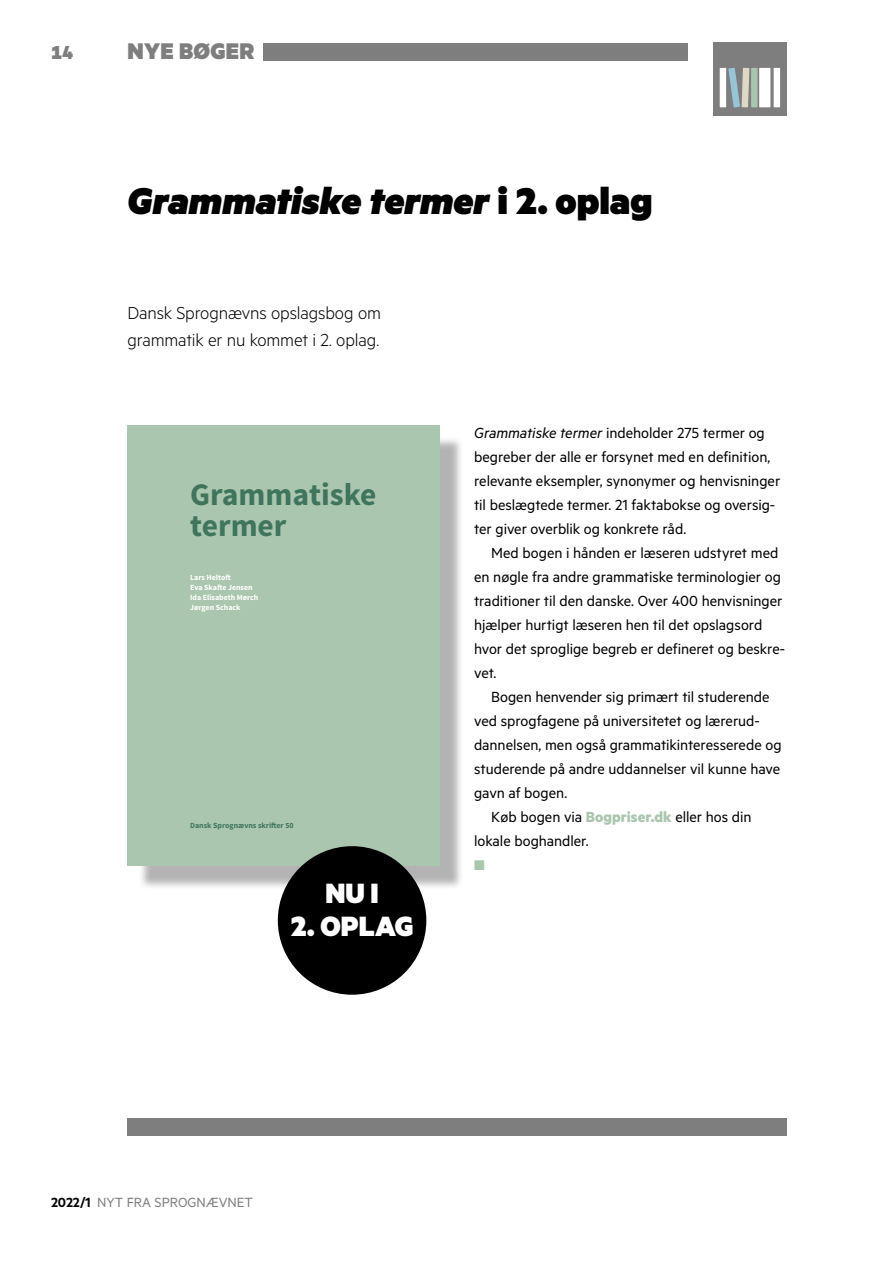
<style>
.page{position:relative;width:893px;height:1263px;background:#fff}
.page>*{position:absolute;margin:0;border:0;box-sizing:border-box;transform-origin:0 0}
.t1{font:italic 900 42px "Metric";letter-spacing:-.005em;color:#000}
.t2{font:700 31.5px/31.5px "Source Sans Pro";color:#40755d}
.t3{font:900 31.5px "Metric";color:#fff}
.t4{font:900 25.5px "Metric";letter-spacing:.01em;color:#7e7e7f}
.t5{font:900 21.3px "Metric";color:#7e7e7f}
.t6{font:300 19.5px/27px "Metric";letter-spacing:-.01em;color:#000}
.t7{font:16.5px "Metric";color:#000}
.t8{font:15px "Metric";color:#7e7e7f}
.t9{font:13.95px "Zapf Dingbats";color:#abc6af}
.t10{font:700 7.8px/10.2px "Source Sans Pro";color:#fff}
.t11{font:700 7.8px "Source Sans Pro";color:#40755d}
.s1{font-style:normal}
.s2{font-style:italic}
.s3{font-weight:700;color:#abc6af}
.s4{font-weight:600;color:#000}
</style>
<div class="page">
<div style="left:138px;top:436px;width:326px;height:454px;background:#000;opacity:.3"></div>
<div style="left:128px;top:425px;width:311px;height:440px;background:#abc6af"></div>
<div style="left:278px;top:846px;width:148px;height:149px;background:#000;border-radius:50%"></div>
<div style="left:264px;top:44px;width:424px;height:17px;background:#7e7e7f"></div>
<div style="left:713px;top:43px;width:74px;height:73px;background:#7e7e7f"></div>
<div style="left:720px;top:68px;width:6px;height:39px;background:#fff"></div>
<div style="left:751px;top:68px;width:6px;height:39px;background:#abc6af"></div>
<div style="left:774px;top:68px;width:6px;height:39px;background:#fff"></div>
<div style="left:759px;top:68px;width:11px;height:39px;background:#fff"></div>
<svg style="left:728px;top:68px;width:21px;height:40px"></svg>
<div style="left:128px;top:1118px;width:659px;height:17px;background:#7e7e7f"></div>
<p class="t5" style="left:51px;top:39px;width:24px">14</p>
<h3 class="t4" style="left:128px;top:35px;width:128px">NYE BØGER</h3>
<h2 class="t1" style="left:128px;top:175px;width:527px">Grammatiske termer <span class="s1">i 2. oplag</span></h2>
<h3 class="t6" style="left:128px;top:298px;width:255px">Dansk Sprognævns opslagsbog om grammatik er nu kommet i 2. oplag.</h3>
<p class="t2" style="left:190px;top:479px;width:188px">Grammatiske termer</p>
<p class="t10" style="left:190px;top:572px;width:70px">Lars Heltoft<br>Eva Skafte Jensen<br>Ida Elisabeth Mørch<br>Jørgen Schack</p>
<p class="t11" style="left:190px;top:820px;width:105px">Dansk Sprognævns skrifter 50</p>
<h4 class="t3" style="left:325px;top:873px;width:55px">NU I</h4>
<h4 class="t3" style="left:291px;top:906px;width:124px">2. OPLAG</h4>
<p class="t7" style="left:474px;top:423px;width:292px"><span class="s2">Grammatiske termer</span> indeholder 275 termer og</p>
<p class="t7" style="left:474px;top:447px;width:298px">begreber der alle er forsynet med en definition,</p>
<p class="t7" style="left:474px;top:471px;width:308px">relevante eksempler, synonymer og henvisninger</p>
<p class="t7" style="left:474px;top:495px;width:303px">til beslægtede termer. 21 faktabokse og oversig-</p>
<p class="t7" style="left:474px;top:519px;width:214px">ter giver overblik og konkrete råd.</p>
<p class="t7" style="left:491px;top:543px;width:289px">Med bogen i hånden er læseren udstyret med</p>
<p class="t7" style="left:474px;top:567px;width:308px">en nøgle fra andre grammatiske terminologier og</p>
<p class="t7" style="left:474px;top:591px;width:310px">traditioner til den danske. Over 400 henvisninger</p>
<p class="t7" style="left:474px;top:615px;width:290px">hjælper hurtigt læseren hen til det opslagsord</p>
<p class="t7" style="left:474px;top:639px;width:313px">hvor det sproglige begreb er defineret og beskre-</p>
<p class="t7" style="left:474px;top:663px;width:24px">vet.</p>
<p class="t7" style="left:491px;top:687px;width:280px">Bogen henvender sig primært til studerende</p>
<p class="t7" style="left:474px;top:711px;width:287px">ved sprogfagene på universitetet og lærerud-</p>
<p class="t7" style="left:474px;top:735px;width:309px">dannelsen, men også grammatikinteresserede og</p>
<p class="t7" style="left:474px;top:759px;width:308px">studerende på andre uddannelser vil kunne have</p>
<p class="t7" style="left:474px;top:783px;width:95px">gavn af bogen.</p>
<p class="t7" style="left:491px;top:807px;width:262px">Køb bogen via <span class="s3">Bogpriser.dk</span> eller hos din</p>
<p class="t7" style="left:474px;top:831px;width:116px">lokale boghandler.</p>
<p class="t9" style="left:474px;top:859px;width:12px">■</p>
<p class="t8" style="left:51px;top:1193px;width:204px"><span class="s4">2022/1</span> NYT FRA SPROGNÆVNET</p>
</div>
